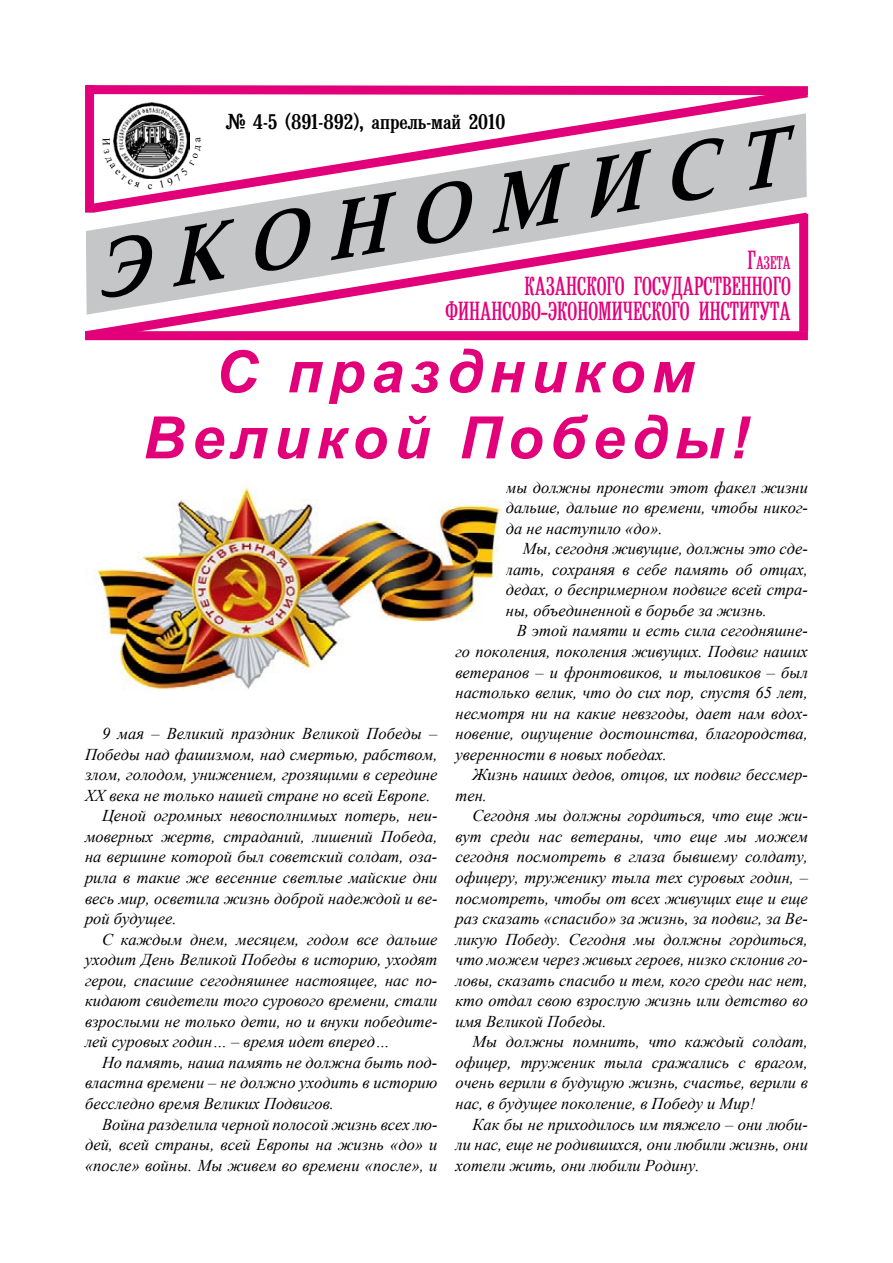
<style>
.page{position:relative;width:893px;height:1263px;background:#fff}
.page>*{position:absolute;margin:0;border:0;box-sizing:border-box;transform-origin:0 0}
.t1{font:italic 700 83.25px "Book Antiqua";color:#000;scale:.85 1}
.t2{font:italic 700 58.5px/66px "Arial";letter-spacing:.11em;color:#e2007a;text-align:center}
.t3{font:25.5px/25.5px "Bruskovaya Compressed";color:#e2007a;text-align:right}
.t4{font:21px "Bruskovaya Plain";color:#000}
.t5{font:17.85px "Bruskovaya Compressed";color:#e2007a}
.t6{font:italic 16.5px/20.5px "Times New Roman";color:#000;text-align:justify}
.s1{font-size:25.5px}
</style>
<div class="page">
<div style="left:85px;top:90px;width:9px;height:118px;background:#e2007a"></div>
<svg style="left:87px;top:85px;width:721px;height:28px"></svg>
<svg style="left:85px;top:207px;width:724px;height:134px"></svg>
<svg style="left:86px;top:113px;width:721px;height:202px"></svg>
<img style="left:113px;top:102px;width:77px;height:77px">
<img style="left:85px;top:487px;width:416px;height:203px">
<svg style="left:103px;top:138px;width:37px;height:49px"></svg>
<svg style="left:148px;top:184px;width:4px;height:5px"></svg>
<svg style="left:160px;top:137px;width:42px;height:51px"></svg>
<p class="t4" style="left:225px;top:110px;width:281px">¹ 4-5 (891-892), апрель-май 2010</p>
<h1 class="t1" style="left:83px;top:218px;width:820px;rotate:-10deg">ЭКОНОМИСТ</h1>
<p class="t5" style="left:748px;top:254px;width:45px"><span class="s1">Г</span>азета</p>
<h3 class="t3" style="left:445px;top:274px;width:347px">Казанского государственного финансово-экономического института</h3>
<h2 class="t2" style="left:143px;top:341px;width:608px">С праздником<br>Великой Победы!</h2>
<p class="t6" style="left:102px;top:723px;width:337px">9 мая – Великий праздник Великой Победы –</p>
<p class="t6" style="left:85px;top:743px;width:354px">Победы над фашизмом, над смертью, рабством,</p>
<p class="t6" style="left:85px;top:764px;width:354px">злом, голодом, унижением, грозящими в середине</p>
<p class="t6" style="left:85px;top:785px;width:347px">ХХ века не только нашей стране но всей Европе.</p>
<p class="t6" style="left:102px;top:805px;width:337px">Ценой огромных невосполнимых потерь, неи-</p>
<p class="t6" style="left:85px;top:826px;width:354px">моверных жертв, страданий, лишений Победа,</p>
<p class="t6" style="left:85px;top:846px;width:354px">на вершине которой был советский солдат, оза-</p>
<p class="t6" style="left:85px;top:867px;width:354px">рила в такие же весенние светлые майские дни</p>
<p class="t6" style="left:85px;top:887px;width:354px">весь мир, осветила жизнь доброй надеждой и ве-</p>
<p class="t6" style="left:85px;top:908px;width:93px">рой будущее.</p>
<p class="t6" style="left:102px;top:928px;width:337px">С каждым днем, месяцем, годом все дальше</p>
<p class="t6" style="left:85px;top:949px;width:354px">уходит День Великой Победы в историю, уходят</p>
<p class="t6" style="left:85px;top:969px;width:354px">герои, спасшие сегодняшнее настоящее, нас по-</p>
<p class="t6" style="left:85px;top:990px;width:354px">кидают свидетели того сурового времени, стали</p>
<p class="t6" style="left:85px;top:1011px;width:354px">взрослыми не только дети, но и внуки победите-</p>
<p class="t6" style="left:85px;top:1031px;width:306px">лей суровых годин… – время идет вперед…</p>
<p class="t6" style="left:102px;top:1052px;width:337px">Но память, наша память не должна быть под-</p>
<p class="t6" style="left:85px;top:1072px;width:354px">властна времени – не должно уходить в историю</p>
<p class="t6" style="left:85px;top:1093px;width:250px">бесследно время Великих Подвигов.</p>
<p class="t6" style="left:102px;top:1113px;width:337px">Война разделила черной полосой жизнь всех лю-</p>
<p class="t6" style="left:85px;top:1134px;width:354px">дей, всей страны, всей Европы на жизнь «до» и</p>
<p class="t6" style="left:85px;top:1154px;width:354px">«после» войны. Мы живем во времени «после», и</p>
<p class="t6" style="left:506px;top:476px;width:304px">мы должны пронести этот факел жизни дальше, дальше по времени, чтобы никог&shy;да не наступило «до».</p>
<p class="t6" style="left:506px;top:538px;width:304px;text-indent:17px">Мы, сегодня живущие, должны это сде&shy;лать, сохраняя в себе память об отцах, дедах, о беспримерном подвиге всей стра&shy;ны, объединенной в борьбе за жизнь.</p>
<p class="t6" style="left:455px;top:620px;width:354px;text-indent:61px">В этой памяти и есть сила сегодняшне&shy;го поколения, поколения живущих. Подвиг наших ветеранов – и фронтовиков, и тыловиков – был настолько велик, что до сих пор, спустя 65 лет, несмотря ни на какие невзгоды, дает нам вдох&shy;новение, ощущение достоинства, благородства, уверенности в новых победах.</p>
<p class="t6" style="left:455px;top:764px;width:354px;text-indent:17px">Жизнь наших дедов, отцов, их подвиг бессмер&shy;тен.</p>
<p class="t6" style="left:455px;top:805px;width:354px;text-indent:17px">Сегодня мы должны гордиться, что еще жи&shy;вут среди нас ветераны, что еще мы можем сегодня посмотреть в глаза бывшему солдату, офицеру, труженику тыла тех суровых годин, – посмотреть, чтобы от всех живущих еще и еще раз сказать «спасибо» за жизнь, за подвиг, за Ве&shy;ликую Победу. Сегодня мы должны гордиться, что можем через живых героев, низко склонив го&shy;ловы, сказать спасибо и тем, кого среди нас нет, кто отдал свою взрослую жизнь или детство во имя Великой Победы.</p>
<p class="t6" style="left:455px;top:1031px;width:354px;text-indent:17px">Мы должны помнить, что каждый солдат, офицер, труженик тыла сражались с врагом, очень верили в будущую жизнь, счастье, верили в нас, в будущее поколение, в Победу и Мир!</p>
<p class="t6" style="left:455px;top:1113px;width:354px;text-indent:17px">Как бы не приходилось им тяжело – они люби&shy;ли нас, еще не родившихся, они любили жизнь, они хотели жить, они любили Родину.</p>
</div>
